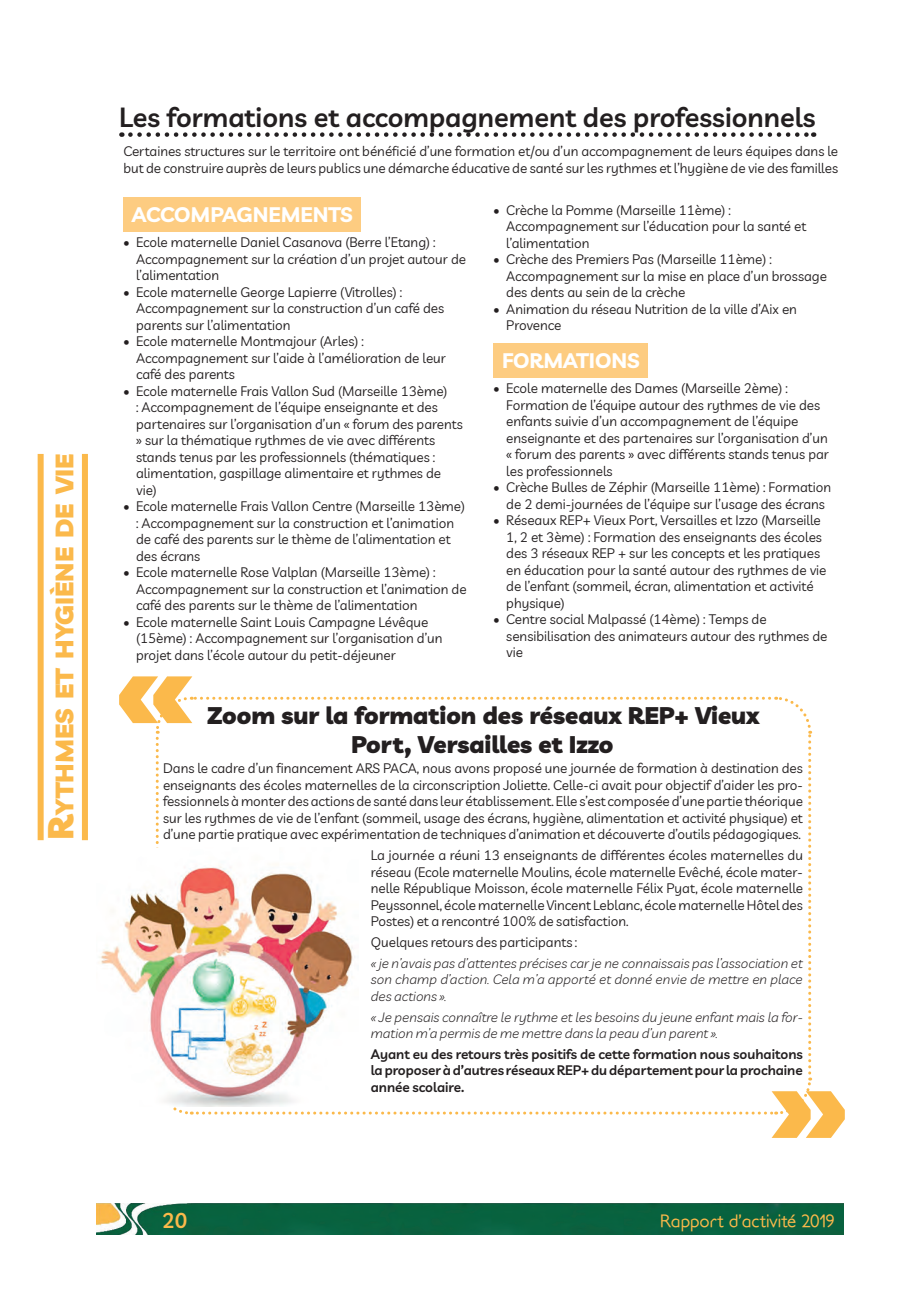
<style>
.page{position:relative;width:919px;height:1289px;background:#fff}
.page>*{position:absolute;margin:0;border:0;box-sizing:border-box;transform-origin:0 0}
.t1{font:600 27px "Livvic";color:#231f20}
.t2{font:900 25.2px "Livvic";color:#fbb94b}
.t3{font:900 24px/28.8px "Livvic";color:#231f20;text-align:center}
.t4{font:700 21px "Livvic";color:#fff}
.t5{font:600 21px "Livvic";color:#fbb94b}
.t6{font:18px "Soft Elegance";color:#fbb94b}
.t7{font:13.5px/16.5px "Livvic";color:#231f20}
.t8{font:italic 300 13.5px/16.5px "Livvic";color:#231f20;text-align:justify}
.t9{font:600 13.5px/16.5px "Livvic";letter-spacing:-.005em;color:#231f20;text-align:justify}
.s1{font-size:36px}
</style>
<div class="page">
<img style="left:97px;top:1203px;width:746px;height:31px">
<svg style="left:130px;top:132px;width:684px;height:5px"></svg>
<div style="left:123px;top:197px;width:238px;height:35px;background:#fdcc81"></div>
<div style="left:493px;top:343px;width:155px;height:34px;background:#fdcc81"></div>
<svg style="left:119px;top:676px;width:725px;height:461px"></svg>
<div style="left:38px;top:454px;width:6px;height:386px;background:#fbb94b"></div>
<div style="left:82px;top:454px;width:6px;height:386px;background:#fbb94b"></div>
<img style="left:99px;top:847px;width:259px;height:259px">
<h2 class="t2" style="left:44px;top:840px;width:388px;rotate:-90deg"><span class="s1">R</span>ythmes et hygiène de vie</h2>
<h1 class="t1" style="left:119px;top:97px;width:697px">Les formations et accompagnement des professionnels</h1>
<p class="t7" style="left:123px;top:142px;width:716px">Certaines structures sur le territoire ont bénéficié d’une formation et/ou d’un accompagnement de leurs équipes dans le but de construire auprès de leurs publics une démarche éducative de santé sur les rythmes et l’hygiène de vie des familles</p>
<h3 class="t4" style="left:132px;top:198px;width:222px">ACCOMPAGNEMENTS</h3>
<p class="t7" style="left:136px;top:233px;width:331px;text-indent:-13px">• Ecole maternelle Daniel Casanova (Berre l’Etang) :<br>Accompagnement sur la création d’un projet autour de l’alimentation</p>
<p class="t7" style="left:136px;top:283px;width:309px;text-indent:-13px">• Ecole maternelle George Lapierre (Vitrolles) :<br>Accompagnement sur la construction d’un café des parents sur l’alimentation</p>
<p class="t7" style="left:136px;top:332px;width:311px;text-indent:-13px">• Ecole maternelle Montmajour (Arles) :<br>Accompagnement sur l’aide à l’amélioration de leur café des parents</p>
<p class="t7" style="left:136px;top:382px;width:328px;text-indent:-13px">• Ecole maternelle Frais Vallon Sud (Marseille 13ème)<br>: Accompagnement de l’équipe enseignante et des partenaires sur l’organisation d’un « forum des parents » sur la thématique rythmes de vie avec différents stands tenus par les professionnels (thématiques : alimentation, gaspillage alimentaire et rythmes de vie)</p>
<p class="t7" style="left:136px;top:497px;width:330px;text-indent:-13px">• Ecole maternelle Frais Vallon Centre (Marseille 13ème) : Accompagnement sur la construction et l’animation de café des parents sur le thème de l’alimentation et des écrans</p>
<p class="t7" style="left:136px;top:563px;width:332px;text-indent:-13px">• Ecole maternelle Rose Valplan (Marseille 13ème) :<br>Accompagnement sur la construction et l’animation de café des parents sur le thème de l’alimentation</p>
<p class="t7" style="left:136px;top:613px;width:308px;text-indent:-13px">• Ecole maternelle Saint Louis Campagne Lévêque (15ème) : Accompagnement sur l’organisation d’un projet dans l’école autour du petit-déjeuner</p>
<p class="t7" style="left:506px;top:201px;width:301px;text-indent:-13px">• Crèche la Pomme (Marseille 11ème) :<br>Accompagnement sur l’éducation pour la santé et l’alimentation</p>
<p class="t7" style="left:506px;top:250px;width:322px;text-indent:-13px">• Crèche des Premiers Pas (Marseille 11ème) :<br>Accompagnement sur la mise en place d’un brossage des dents au sein de la crèche</p>
<p class="t7" style="left:506px;top:300px;width:292px;text-indent:-13px">• Animation du réseau Nutrition de la ville d’Aix en<br>Provence</p>
<h3 class="t4" style="left:502px;top:344px;width:139px">FORMATIONS</h3>
<p class="t7" style="left:506px;top:379px;width:324px;text-indent:-13px">• Ecole maternelle des Dames (Marseille 2ème) :<br>Formation de l’équipe autour des rythmes de vie des enfants suivie d’un accompagnement de l’équipe enseignante et des partenaires sur l’organisation d’un « forum des parents » avec différents stands tenus par les professionnels</p>
<p class="t7" style="left:493px;top:478px;width:339px;text-align:center">• Crèche Bulles de Zéphir (Marseille 11ème) : Formation de 2 demi-journées de l’équipe sur l’usage des écrans</p>
<p class="t7" style="left:506px;top:511px;width:322px;text-indent:-13px">• Réseaux REP+ Vieux Port, Versailles et Izzo (Marseille 1, 2 et 3ème) : Formation des enseignants des écoles des 3 réseaux REP + sur les concepts et les pratiques en éducation pour la santé autour des rythmes de vie de l’enfant (sommeil, écran, alimentation et activité physique)</p>
<p class="t7" style="left:506px;top:610px;width:322px;text-indent:-13px">• Centre social Malpassé (14ème) : Temps de sensibilisation des animateurs autour des rythmes de vie</p>
<h3 class="t3" style="left:207px;top:698px;width:554px">Zoom sur la formation des réseaux REP+ Vieux<br>Port, Versailles et Izzo</h3>
<p class="t7" style="left:163px;top:759px;width:641px;text-align:justify">Dans le cadre d’un financement ARS PACA, nous avons proposé une journée de formation à destination des enseignants des écoles maternelles de la circonscription Joliette. Celle-ci avait pour objectif d’aider les pro&shy;fessionnels à monter des actions de santé dans leur établissement. Elle s’est composée d’une partie théorique sur les rythmes de vie de l’enfant (sommeil, usage des écrans, hygiène, alimentation et activité physique) et d’une partie pratique avec expérimentation de techniques d’animation et découverte d’outils pédagogiques.</p>
<p class="t7" style="left:371px;top:846px;width:434px;text-align:justify">La journée a réuni 13 enseignants de différentes écoles maternelles du réseau (Ecole maternelle Moulins, école maternelle Evêché, école mater&shy;nelle République Moisson, école maternelle Félix Pyat, école maternelle Peyssonnel, école maternelle Vincent Leblanc, école maternelle Hôtel des Postes) et a rencontré 100% de satisfaction.</p>
<p class="t7" style="left:371px;top:933px;width:208px">Quelques retours des participants :</p>
<p class="t8" style="left:371px;top:953px;width:433px">« je n’avais pas d’attentes précises car je ne connaissais pas l’association et son champ d’action. Cela m’a apporté et donné envie de mettre en place des actions ».</p>
<p class="t8" style="left:371px;top:1007px;width:433px">« Je pensais connaître le rythme et les besoins du jeune enfant mais la for&shy;mation m’a permis de me mettre dans la peau d’un parent ».</p>
<p class="t9" style="left:371px;top:1044px;width:433px">Ayant eu des retours très positifs de cette formation nous souhaitons la proposer à d’autres réseaux REP+ du département pour la prochaine année scolaire.</p>
<h3 class="t5" style="left:162px;top:1204px;width:27px">20</h3>
<h3 class="t6" style="left:660px;top:1210px;width:176px">Rapport d’activité 2019</h3>
</div>
